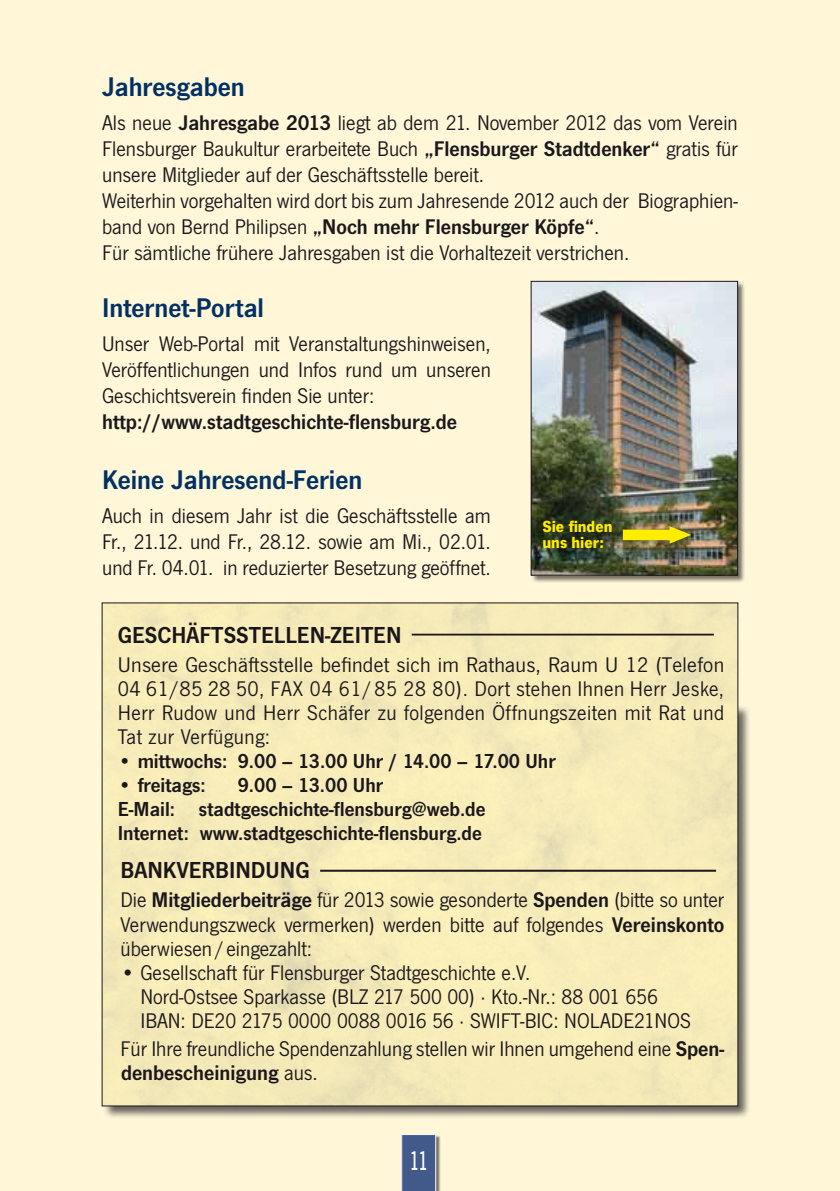
<style>
.page{position:relative;width:840px;height:1191px;background:#fff}
.page>*{position:absolute;margin:0;border:0;box-sizing:border-box;transform-origin:0 0}
.t1{font:600 28px "News Gothic T";color:#003064}
.t2{font:500 28px "News Gothic T";color:#fff;scale:.7 1}
.t3{font:600 24px "News Gothic T";color:#1a171c}
.t4{font:22px/26px "News Gothic T";color:#1a171c;text-align:justify}
.t5{font:22px/24px "News Gothic T";color:#1a171c;text-align:justify;scale:1.04 1}
.t6{font:600 22px "News Gothic T";color:#1a171c}
.t7{font:600 21px/24px "News Gothic T";color:#1a171c}
.t8{font:700 16.8px/16.8px "News Gothic T";color:#ffed00}
.s1{font-weight:600}
</style>
<div class="page">
<div style="left:0;top:0;width:839px;height:1191px;background:#fff7d8"></div>
<div style="left:103px;top:704px;width:647px;height:415px;background:#1a171c;opacity:.65"></div>
<div style="left:104px;top:604px;width:632px;height:500px;background:#f7ecb9"></div>
<hr style="left:320px;top:869px;width:395px;height:2px;background:#1a171c">
<hr style="left:411px;top:633px;width:302px;height:2px;background:#1a171c">
<div style="left:530px;top:281px;width:215px;height:302px;background:#1a171c;opacity:.6"></div>
<img style="left:532px;top:283px;width:203px;height:290px">
<div style="left:530px;top:281px;width:207px;height:294px;border:1px solid #1a171c"></div>
<svg style="left:622px;top:526px;width:69px;height:17px"></svg>
<div style="left:402px;top:1135px;width:38px;height:56px;background:#1a171c;opacity:.6"></div>
<svg style="left:401px;top:1134px;width:35px;height:57px"></svg>
<p class="t1" style="left:102px;top:70px;width:144px">Jahresgaben</p>
<p class="t4" style="left:102px;top:109px;width:637px;text-align:left">Als neue <span class="s1">Jahresgabe 2013</span> liegt ab dem 21. November 2012 das vom Verein Flensburger Baukultur erarbeitete Buch <span class="s1">„Flensburger Stadtdenker“</span> gratis für unsere Mitglieder auf der Geschäftsstelle bereit.<br>Weiterhin vorgehalten wird dort bis zum Jahresende 2012 auch der Biographien&shy;band von Bernd Philipsen <span class="s1">„Noch mehr Flensburger Köpfe“</span>.<br>Für sämtliche frühere Jahresgaben ist die Vorhaltezeit verstrichen.</p>
<p class="t1" style="left:102px;top:291px;width:163px">Internet-Portal</p>
<p class="t4" style="left:102px;top:330px;width:390px">Unser Web-Portal mit Veranstaltungshinweisen, Veröffentlichungen und Infos rund um unseren Geschichtsverein finden Sie unter:</p>
<p class="t6" style="left:102px;top:408px;width:356px">http://www.stadtgeschichte-flensburg.de</p>
<p class="t1" style="left:102px;top:463px;width:261px">Keine Jahresend-Ferien</p>
<p class="t4" style="left:102px;top:502px;width:390px">Auch in diesem Jahr ist die Geschäftsstelle am Fr., 21.12. und Fr., 28.12. sowie am Mi., 02.01. und Fr. 04.01. in reduzierter Besetzung geöffnet.</p>
<p class="t8" style="left:542px;top:517px;width:71px">Sie finden uns hier:</p>
<p class="t3" style="left:118px;top:621px;width:95px">Geschäftsstellen</p>
<p class="t3" style="left:325px;top:621px;width:29px">-Zeiten</p>
<p class="t5" style="left:118px;top:652px;width:584px">Unsere Geschäftsstelle befindet sich im Rathaus, Raum U 12 (Telefon 04 61/85 28 50, FAX 04 61/85 28 80). Dort stehen Ihnen Herr Jeske, Herr Rudow und Herr Schäfer zu folgenden Öffnungszeiten mit Rat und Tat zur Verfügung:</p>
<p class="t7" style="left:118px;top:749px;width:439px">• mittwochs: 9.00 – 13.00 Uhr / 14.00 – 17.00 Uhr</p>
<p class="t7" style="left:118px;top:773px;width:89px">• freitags:</p>
<p class="t7" style="left:118px;top:773px;width:369px;text-indent:120px">9.00 – 13.00 Uhr<br>E-Mail: stadtgeschichte-flensburg@web.de<br>Internet: www.stadtgeschichte-flensburg.de</p>
<p class="t3" style="left:120px;top:856px;width:29px">Bankverbindung</p>
<p class="t4" style="left:120px;top:887px;width:605px;line-height:24px">Die <span class="s1">Mitgliederbeiträge</span> für 2013 sowie gesonderte <span class="s1">Spenden</span> (bitte so unter Verwendungszweck vermerken) werden bitte auf folgendes <span class="s1">Vereinskonto </span>überwiesen/eingezahlt:</p>
<p class="t4" style="left:140px;top:959px;width:551px;line-height:24px;text-align:left;text-indent:-20px">• Gesellschaft für Flensburger Stadtgeschichte e.V.<br>Nord-Ostsee Sparkasse (BLZ 217 500 00) · Kto.-Nr.: 88 001 656<br>IBAN: DE20 2175 0000 0088 0016 56 · SWIFT-BIC: NOLADE21NOS</p>
<p class="t4" style="left:120px;top:1035px;width:605px;line-height:24px">Für Ihre freundliche Spendenzahlung stellen wir Ihnen umgehend eine <span class="s1">Spen&shy;denbescheinigung</span> aus.</p>
<p class="t2" style="left:409px;top:1144px;width:28px">11</p>
</div>
